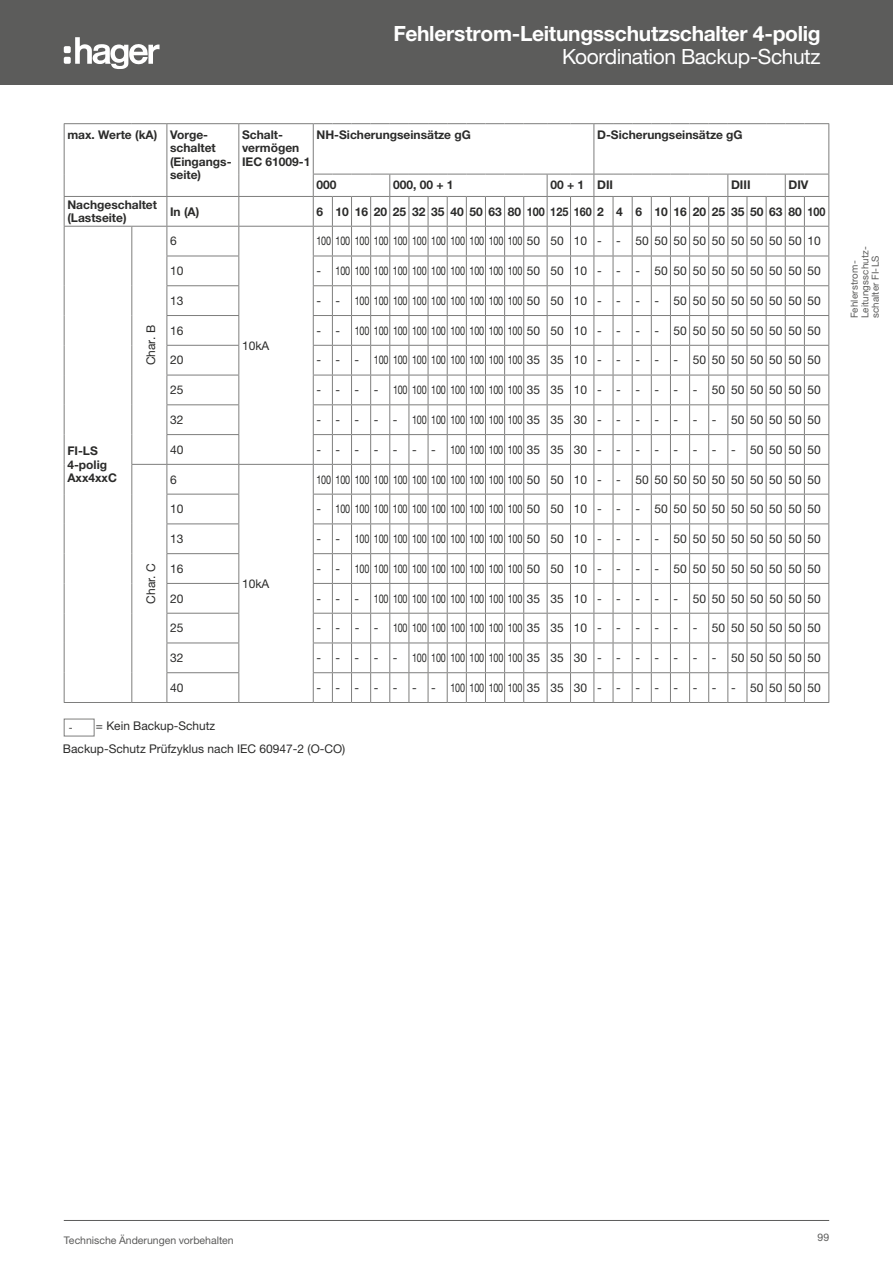
<style>
.page{position:relative;width:893px;height:1263px;background:#fff}
.page>*{position:absolute;margin:0;border:0;box-sizing:border-box;transform-origin:0 0}
.t1{font:700 21px "Helvetica Neue LTW1 G";letter-spacing:-.015em;color:#fff}
.t2{font:21px "Helvetica Neue LTW1 G";letter-spacing:-.025em;color:#fff}
.t3{font:12px "Helvetica Neue LTW1 G";letter-spacing:-.02em;color:#2b2b2a}
.t4{font:12px "Helvetica Neue LTW1 G";color:#2b2b2a}
.t5{font:700 12px/13.5px "Helvetica Neue LTW1 G";color:#2b2b2a}
.t6{font:12px "Helvetica Neue LTW1 G";letter-spacing:-.02em;color:#2b2b2a;scale:.75 1}
.t7{font:10.5px "Helvetica Neue LTW1 G";color:#5c5c5b}
.t8{font:9.75px/10.5px "Helvetica Neue LTW1 G";letter-spacing:.02em;color:#5c5c5b}
.t9{font:9.75px "Helvetica Neue LTW1 G";color:#2b2b2a}
</style>
<div class="page">
<div style="left:0;top:0;width:893px;height:85px;background:#5c5c5b"></div>
<hr style="left:64px;top:1220px;width:765px;height:1px;background:#5c5c5b">
<svg style="left:75px;top:37px;width:85px;height:32px"></svg>
<div style="left:64px;top:46px;width:7px;height:7px;background:#fff;border-radius:2px"></div>
<div style="left:64px;top:57px;width:7px;height:7px;background:#fff;border-radius:2px"></div>
<hr style="left:64px;top:123px;width:68px;height:1px;background:#7e7e7d">
<hr style="left:64px;top:124px;width:1px;height:50px;background:#7e7e7d">
<hr style="left:132px;top:123px;width:35px;height:1px;background:#7e7e7d">
<hr style="left:167px;top:123px;width:72px;height:1px;background:#7e7e7d">
<hr style="left:167px;top:124px;width:1px;height:50px;background:#7e7e7d">
<hr style="left:239px;top:123px;width:74px;height:1px;background:#7e7e7d">
<hr style="left:238px;top:124px;width:1px;height:50px;background:#7e7e7d">
<hr style="left:313px;top:124px;width:1px;height:50px;background:#7e7e7d">
<hr style="left:594px;top:124px;width:1px;height:50px;background:#7e7e7d">
<svg style="left:313px;top:123px;width:516px;height:1px"></svg>
<hr style="left:828px;top:124px;width:1px;height:50px;background:#7e7e7d">
<hr style="left:64px;top:196px;width:68px;height:1px;background:#7e7e7d">
<hr style="left:132px;top:196px;width:35px;height:1px;background:#7e7e7d">
<hr style="left:167px;top:196px;width:72px;height:1px;background:#7e7e7d">
<hr style="left:239px;top:196px;width:74px;height:1px;background:#7e7e7d">
<hr style="left:64px;top:226px;width:68px;height:1px;background:#7e7e7d">
<svg style="left:64px;top:174px;width:1px;height:82px"></svg>
<hr style="left:132px;top:226px;width:35px;height:1px;background:#7e7e7d">
<svg style="left:131px;top:227px;width:1px;height:29px"></svg>
<hr style="left:167px;top:226px;width:72px;height:1px;background:#7e7e7d">
<hr style="left:239px;top:226px;width:74px;height:1px;background:#7e7e7d">
<hr style="left:64px;top:256px;width:1px;height:30px;background:#7e7e7d">
<hr style="left:131px;top:256px;width:1px;height:30px;background:#7e7e7d">
<hr style="left:167px;top:256px;width:72px;height:1px;background:#7e7e7d">
<svg style="left:64px;top:286px;width:1px;height:29px"></svg>
<svg style="left:131px;top:286px;width:1px;height:29px"></svg>
<hr style="left:167px;top:285px;width:72px;height:1px;background:#7e7e7d">
<hr style="left:64px;top:315px;width:1px;height:30px;background:#7e7e7d">
<hr style="left:131px;top:315px;width:1px;height:30px;background:#7e7e7d">
<hr style="left:167px;top:315px;width:72px;height:1px;background:#7e7e7d">
<hr style="left:64px;top:345px;width:1px;height:30px;background:#7e7e7d">
<hr style="left:131px;top:345px;width:1px;height:30px;background:#7e7e7d">
<hr style="left:167px;top:345px;width:72px;height:1px;background:#7e7e7d">
<hr style="left:64px;top:375px;width:1px;height:30px;background:#7e7e7d">
<hr style="left:131px;top:375px;width:1px;height:30px;background:#7e7e7d">
<hr style="left:167px;top:375px;width:72px;height:1px;background:#7e7e7d">
<hr style="left:64px;top:405px;width:1px;height:30px;background:#7e7e7d">
<hr style="left:131px;top:405px;width:1px;height:30px;background:#7e7e7d">
<hr style="left:167px;top:404px;width:72px;height:1px;background:#7e7e7d">
<svg style="left:64px;top:435px;width:1px;height:29px"></svg>
<hr style="left:167px;top:434px;width:72px;height:1px;background:#7e7e7d">
<hr style="left:64px;top:464px;width:1px;height:30px;background:#7e7e7d">
<hr style="left:131px;top:464px;width:36px;height:1px;background:#7e7e7d">
<svg style="left:131px;top:435px;width:1px;height:59px"></svg>
<hr style="left:167px;top:464px;width:72px;height:1px;background:#7e7e7d">
<hr style="left:239px;top:464px;width:74px;height:1px;background:#7e7e7d">
<hr style="left:64px;top:494px;width:1px;height:30px;background:#7e7e7d">
<hr style="left:131px;top:494px;width:1px;height:30px;background:#7e7e7d">
<hr style="left:167px;top:494px;width:72px;height:1px;background:#7e7e7d">
<hr style="left:64px;top:524px;width:1px;height:30px;background:#7e7e7d">
<hr style="left:131px;top:524px;width:1px;height:30px;background:#7e7e7d">
<hr style="left:167px;top:523px;width:72px;height:1px;background:#7e7e7d">
<svg style="left:64px;top:554px;width:1px;height:29px"></svg>
<svg style="left:131px;top:554px;width:1px;height:29px"></svg>
<hr style="left:167px;top:553px;width:72px;height:1px;background:#7e7e7d">
<hr style="left:64px;top:583px;width:1px;height:30px;background:#7e7e7d">
<hr style="left:131px;top:583px;width:1px;height:30px;background:#7e7e7d">
<hr style="left:167px;top:583px;width:72px;height:1px;background:#7e7e7d">
<hr style="left:64px;top:613px;width:1px;height:30px;background:#7e7e7d">
<hr style="left:131px;top:613px;width:1px;height:30px;background:#7e7e7d">
<hr style="left:167px;top:613px;width:72px;height:1px;background:#7e7e7d">
<hr style="left:64px;top:643px;width:1px;height:30px;background:#7e7e7d">
<hr style="left:131px;top:643px;width:1px;height:30px;background:#7e7e7d">
<hr style="left:167px;top:643px;width:72px;height:1px;background:#7e7e7d">
<svg style="left:64px;top:673px;width:1px;height:29px"></svg>
<svg style="left:131px;top:673px;width:1px;height:29px"></svg>
<hr style="left:167px;top:672px;width:72px;height:1px;background:#7e7e7d">
<svg style="left:167px;top:174px;width:1px;height:528px"></svg>
<svg style="left:238px;top:174px;width:1px;height:528px"></svg>
<hr style="left:64px;top:702px;width:68px;height:1px;background:#7e7e7d">
<hr style="left:132px;top:702px;width:35px;height:1px;background:#7e7e7d">
<hr style="left:167px;top:702px;width:72px;height:1px;background:#7e7e7d">
<hr style="left:239px;top:702px;width:74px;height:1px;background:#7e7e7d">
<svg style="left:313px;top:174px;width:516px;height:529px"></svg>
<div style="left:64px;top:719px;width:31px;height:17px;border:1px solid #7e7e7d"></div>
<h1 class="t1" style="left:394px;top:21px;width:429px">Fehlerstrom-Leitungsschutzschalter 4-polig</h1>
<h1 class="t2" style="left:562px;top:43px;width:260px">Koordination Backup-Schutz</h1>
<p class="t5" style="left:170px;top:128px;width:63px;text-indent:-103px">max. Werte (kA) Vorge&shy;schaltet (Eingangs&shy;seite)</p>
<p class="t5" style="left:242px;top:128px;width:70px">Schalt&shy;vermögen<br>IEC 61009-1</p>
<p class="t5" style="left:316px;top:128px;width:156px">NH-Sicherungseinsätze gG</p>
<p class="t5" style="left:597px;top:128px;width:147px">D-Sicherungseinsätze gG</p>
<p class="t5" style="left:316px;top:178px;width:22px">000</p>
<p class="t5" style="left:393px;top:178px;width:62px">000, 00 + 1</p>
<p class="t5" style="left:550px;top:178px;width:64px">00 + 1 DII</p>
<p class="t5" style="left:731px;top:178px;width:21px">DIII</p>
<p class="t5" style="left:788px;top:178px;width:21px">DIV</p>
<p class="t5" style="left:67px;top:198px;width:91px">Nachgeschaltet (Lastseite)</p>
<p class="t5" style="left:170px;top:205px;width:31px">In (A)</p>
<p class="t5" style="left:316px;top:204px;width:511px">6 10 16 20 25 32 35 40 50 63 80 100 125 160 2 4 6 10 16 20 25 35 50 63 80 100</p>
<p class="t5" style="left:67px;top:444px;width:51px">FI-LS<br>4-polig<br>Axx4xxC</p>
<p class="t4" style="left:143px;top:365px;width:42px;rotate:-90deg">Char. B</p>
<p class="t4" style="left:170px;top:234px;width:8px">6</p>
<p class="t6" style="left:316px;top:234px;width:674px">100 100 100 100 100 100 100 100 100 100 100 50 50 10 - - 50 50 50 50 50 50 50 50 50 10</p>
<p class="t4" style="left:170px;top:263px;width:15px">10</p>
<p class="t3" style="left:316px;top:263px;width:506px">- 100 100 100 100 100 100 100 100 100 100 50 50 10 - - - 50 50 50 50 50 50 50 50 50</p>
<p class="t4" style="left:170px;top:293px;width:15px">13</p>
<p class="t3" style="left:316px;top:293px;width:506px">- - 100 100 100 100 100 100 100 100 100 50 50 10 - - - - 50 50 50 50 50 50 50 50</p>
<p class="t4" style="left:170px;top:323px;width:15px">16</p>
<p class="t3" style="left:316px;top:323px;width:506px">- - 100 100 100 100 100 100 100 100 100 50 50 10 - - - - 50 50 50 50 50 50 50 50</p>
<p class="t4" style="left:170px;top:353px;width:15px">20</p>
<p class="t3" style="left:316px;top:353px;width:506px">- - - 100 100 100 100 100 100 100 100 35 35 10 - - - - - 50 50 50 50 50 50 50</p>
<p class="t4" style="left:170px;top:382px;width:15px">25</p>
<p class="t4" style="left:316px;top:382px;width:506px">- - - - 10010010010010010010035 35 10 - - - - - - 505050505050</p>
<p class="t4" style="left:170px;top:412px;width:15px">32</p>
<p class="t4" style="left:316px;top:412px;width:506px">- - - - - 10010010010010010035 35 30 - - - - - - - 5050505050</p>
<p class="t4" style="left:170px;top:442px;width:15px">40</p>
<p class="t4" style="left:316px;top:442px;width:506px">- - - - - - - 10010010010035 35 30 - - - - - - - - 50505050</p>
<p class="t4" style="left:242px;top:338px;width:29px">10kA</p>
<p class="t4" style="left:170px;top:472px;width:8px">6</p>
<p class="t6" style="left:316px;top:472px;width:674px">100 100 100 100 100 100 100 100 100 100 100 50 50 10 - - 50 50 50 50 50 50 50 50 50 50</p>
<p class="t4" style="left:170px;top:502px;width:15px">10</p>
<p class="t3" style="left:316px;top:502px;width:506px">- 100 100 100 100 100 100 100 100 100 100 50 50 10 - - - 50 50 50 50 50 50 50 50 50</p>
<p class="t4" style="left:170px;top:531px;width:15px">13</p>
<p class="t3" style="left:316px;top:531px;width:506px">- - 100 100 100 100 100 100 100 100 100 50 50 10 - - - - 50 50 50 50 50 50 50 50</p>
<p class="t4" style="left:170px;top:561px;width:15px">16</p>
<p class="t3" style="left:316px;top:561px;width:506px">- - 100 100 100 100 100 100 100 100 100 50 50 10 - - - - 50 50 50 50 50 50 50 50</p>
<p class="t4" style="left:170px;top:591px;width:15px">20</p>
<p class="t3" style="left:316px;top:591px;width:506px">- - - 100 100 100 100 100 100 100 100 35 35 10 - - - - - 50 50 50 50 50 50 50</p>
<p class="t4" style="left:170px;top:621px;width:15px">25</p>
<p class="t4" style="left:316px;top:621px;width:506px">- - - - 10010010010010010010035 35 10 - - - - - - 505050505050</p>
<p class="t4" style="left:170px;top:650px;width:15px">32</p>
<p class="t4" style="left:316px;top:650px;width:506px">- - - - - 10010010010010010035 35 30 - - - - - - - 5050505050</p>
<p class="t4" style="left:170px;top:680px;width:15px">40</p>
<p class="t4" style="left:316px;top:680px;width:506px">- - - - - - - 10010010010035 35 30 - - - - - - - - 50505050</p>
<p class="t4" style="left:96px;top:718px;width:121px">= Kein Backup-Schutz</p>
<p class="t4" style="left:143px;top:604px;width:42px;rotate:-90deg">Char. C</p>
<p class="t4" style="left:242px;top:576px;width:29px">10kA</p>
<p class="t9" style="left:69px;top:721px;width:5px">-</p>
<p class="t4" style="left:63px;top:741px;width:284px">Backup-Schutz Prüfzyklus nach IEC 60947-2 (O-CO)</p>
<p class="t8" style="left:849px;top:318px;width:74px;rotate:-90deg">Fehlerstrom-<br>Leitungsschutz&shy;schalter FI-LS</p>
<p class="t7" style="left:64px;top:1233px;width:171px">Technische Änderungen vorbehalten</p>
<p class="t7" style="left:817px;top:1230px;width:13px">99</p>
</div>
